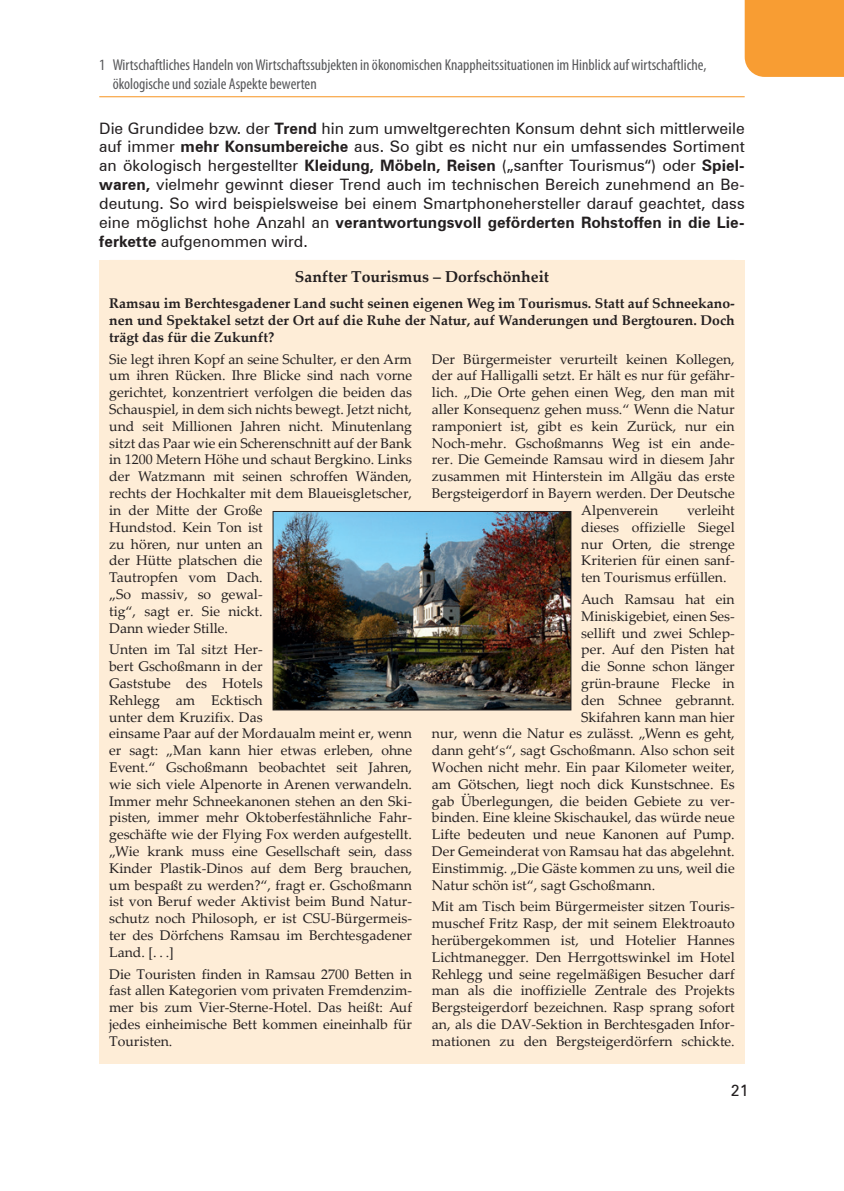
<style>
.page{position:relative;width:844px;height:1191px;background:#fff}
.page>*{position:absolute;margin:0;border:0;box-sizing:border-box;transform-origin:0 0}
.t1{font:15.75px/18.9px "Zurich BT";color:#231f20;text-align:justify}
.t2{font:condensed 15.75px/18.9px "Myriad Pro";color:#57585a}
.t3{font:700 15.75px "Palatino Linotype";color:#231f20}
.t4{font:14px/16.8px "Palatino Linotype";color:#231f20;text-align:justify}
.t5{font:700 14px/16.8px "Palatino Linotype";color:#231f20;text-align:justify}
.s1{font-weight:700}
</style>
<div class="page">
<div style="left:744px;top:0;width:99px;height:77px;background:#f89d33"></div>
<hr style="left:99px;top:96px;width:645px;height:1px;background:#f7931d">
<div style="left:99px;top:260px;width:645px;height:804px;background:#feedd7"></div>
<img style="left:274px;top:513px;width:295px;height:195px">
<div style="left:272px;top:511px;width:299px;height:199px;border:1px solid #231f20"></div>
<p class="t2" style="left:113px;top:57px;width:595px;text-indent:-13px">1 Wirtschaftliches Handeln von Wirtschaftssubjekten in ökonomischen Knappheitssituationen im Hinblick auf wirtschaftliche, ökologische und soziale Aspekte bewerten</p>
<p class="t1" style="left:99px;top:118px;width:646px">Die Grundidee bzw. der <span class="s1">Trend</span> hin zum umweltgerechten Konsum dehnt sich mittlerweile auf immer <span class="s1">mehr Konsumbereiche</span> aus. So gibt es nicht nur ein umfassendes Sortiment an ökologisch hergestellter <span class="s1">Kleidung, Möbeln, Reisen</span> („sanfter Tourismus“) oder <span class="s1">Spiel&shy;waren,</span> vielmehr gewinnt dieser Trend auch im technischen Bereich zunehmend an Be&shy;deutung. So wird beispielsweise bei einem Smartphonehersteller darauf geachtet, dass eine möglichst hohe Anzahl an <span class="s1">verantwortungsvoll geförderten Rohstoffen in die Lie&shy;ferkette</span> aufgenommen wird.</p>
<p class="t3" style="left:295px;top:270px;width:256px">Sanfter Tourismus – Dorfschönheit</p>
<p class="t5" style="left:109px;top:297px;width:627px">Ramsau im Berchtesgadener Land sucht seinen eigenen Weg im Tourismus. Statt auf Schneekano&shy;nen und Spektakel setzt der Ort auf die Ruhe der Natur, auf Wanderungen und Bergtouren. Doch trägt das für die Zukunft?</p>
<p class="t4" style="left:109px;top:352px;width:304px;text-align:left">Sie legt ihren Kopf an seine Schulter, er den Arm um ihren Rücken. Ihre Blicke sind nach vorne gerichtet, konzentriert verfolgen die beiden das Schauspiel, in dem sich nichts bewegt. Jetzt nicht, und seit Millionen Jahren nicht. Minutenlang sitzt das Paar wie ein Scherenschnitt auf der Bank in 1200 Metern Höhe und schaut Bergkino. Links der Watzmann mit seinen schroffen Wänden, rechts der Hochkalter mit dem Blaueisgletscher, in der Mitte der Große<br>Hundstod. Kein Ton ist<br>zu hören, nur unten an<br>der Hütte platschen die<br>Tautropfen vom Dach.<br>„So massiv, so gewal-<br>tig“, sagt er. Sie nickt.<br>Dann wieder Stille.</p>
<p class="t4" style="left:109px;top:643px;width:304px;text-align:left">Unten im Tal sitzt Her-<br>bert Gschoßmann in der<br>Gaststube des Hotels<br>Rehlegg am Ecktisch<br>unter dem Kruzifix. Das<br>einsame Paar auf der Mordaualm meint er, wenn er sagt: „Man kann hier etwas erleben, ohne Event.“ Gschoßmann beobachtet seit Jahren, wie sich viele Alpenorte in Arenen verwandeln.<br>Immer mehr Schneekanonen stehen an den Ski&shy;pisten, immer mehr Oktoberfestähnliche Fahr&shy;geschäfte wie der Flying Fox werden aufgestellt. „Wie krank muss eine Gesellschaft sein, dass Kinder Plastik-Dinos auf dem Berg brauchen, um bespaßt zu werden?“, fragt er. Gschoßmann ist von Beruf weder Aktivist beim Bund Natur&shy;schutz noch Philosoph, er ist CSU-Bürgermeis&shy;ter des Dörfchens Ramsau im Berchtesgadener</p>
<p class="t4" style="left:109px;top:967px;width:304px">Die Touristen finden in Ramsau 2700 Betten in fast allen Kategorien vom privaten Fremdenzim&shy;mer bis zum Vier-Sterne-Hotel. Das heißt: Auf jedes einheimische Bett kommen eineinhalb für Touristen.</p>
<p class="t4" style="left:432px;top:352px;width:304px">Der Bürgermeister verurteilt keinen Kollegen,</p>
<p class="t4" style="left:432px;top:369px;width:304px">der auf Halligalli setzt. Er hält es nur für gefähr-</p>
<p class="t4" style="left:432px;top:386px;width:304px">lich. „Die Orte gehen einen Weg, den man mit</p>
<p class="t4" style="left:432px;top:402px;width:304px">aller Konsequenz gehen muss.“ Wenn die Natur</p>
<p class="t4" style="left:432px;top:419px;width:304px">ramponiert ist, gibt es kein Zurück, nur ein</p>
<p class="t4" style="left:432px;top:436px;width:304px">Noch-mehr. Gschoßmanns Weg ist ein ande-</p>
<p class="t4" style="left:432px;top:453px;width:304px">rer. Die Gemeinde Ramsau wird in diesem Jahr</p>
<p class="t4" style="left:432px;top:470px;width:304px">zusammen mit Hinterstein im Allgäu das erste</p>
<p class="t4" style="left:432px;top:486px;width:304px">Bergsteigerdorf in Bayern werden. Der Deutsche</p>
<p class="t4" style="left:581px;top:503px;width:79px">Alpenverein</p>
<p class="t4" style="left:581px;top:503px;width:155px;text-indent:106px">verleiht dieses offizielle Siegel nur Orten, die strenge Kriterien für einen sanf&shy;ten Tourismus erfüllen.</p>
<p class="t4" style="left:581px;top:592px;width:155px">Auch Ramsau hat ein</p>
<p class="t4" style="left:581px;top:609px;width:155px">Miniskigebiet, einen Ses-</p>
<p class="t4" style="left:581px;top:626px;width:155px">sellift und zwei Schlep-</p>
<p class="t4" style="left:581px;top:643px;width:155px">per. Auf den Pisten hat</p>
<p class="t4" style="left:581px;top:659px;width:155px">die Sonne schon länger</p>
<p class="t4" style="left:581px;top:676px;width:155px">grün-braune Flecke in</p>
<p class="t4" style="left:581px;top:693px;width:155px">den Schnee gebrannt.</p>
<p class="t4" style="left:581px;top:710px;width:155px">Skifahren kann man hier</p>
<p class="t4" style="left:432px;top:727px;width:304px">nur, wenn die Natur es zulässt. „Wenn es geht,</p>
<p class="t4" style="left:432px;top:743px;width:304px">dann geht‘s“, sagt Gschoßmann. Also schon seit</p>
<p class="t4" style="left:432px;top:760px;width:304px">Wochen nicht mehr. Ein paar Kilometer weiter,</p>
<p class="t4" style="left:432px;top:777px;width:304px">am Götschen, liegt noch dick Kunstschnee. Es</p>
<p class="t4" style="left:432px;top:794px;width:304px">gab Überlegungen, die beiden Gebiete zu ver-</p>
<p class="t4" style="left:432px;top:811px;width:304px">binden. Eine kleine Skischaukel, das würde neue</p>
<p class="t4" style="left:432px;top:827px;width:304px">Lifte bedeuten und neue Kanonen auf Pump.</p>
<p class="t4" style="left:432px;top:844px;width:304px">Der Gemeinderat von Ramsau hat das abgelehnt.</p>
<p class="t4" style="left:432px;top:861px;width:304px">Einstimmig. „Die Gäste kommen zu uns, weil die</p>
<p class="t4" style="left:432px;top:878px;width:225px">Natur schön ist“, sagt Gschoßmann.</p>
<p class="t4" style="left:432px;top:899px;width:304px">Mit am Tisch beim Bürgermeister sitzen Touris&shy;muschef Fritz Rasp, der mit seinem Elektroauto herübergekommen ist, und Hotelier Hannes Lichtmanegger. Den Herrgottswinkel im Hotel Rehlegg und seine regelmäßigen Besucher darf man als die inoffizielle Zentrale des Projekts Bergsteigerdorf bezeichnen. Rasp sprang sofort an, als die DAV-Sektion in Berchtesgaden Infor&shy;mationen zu den Bergsteigerdörfern schickte.</p>
<p class="t1" style="left:730px;top:1081px;width:19px">21</p>
</div>
